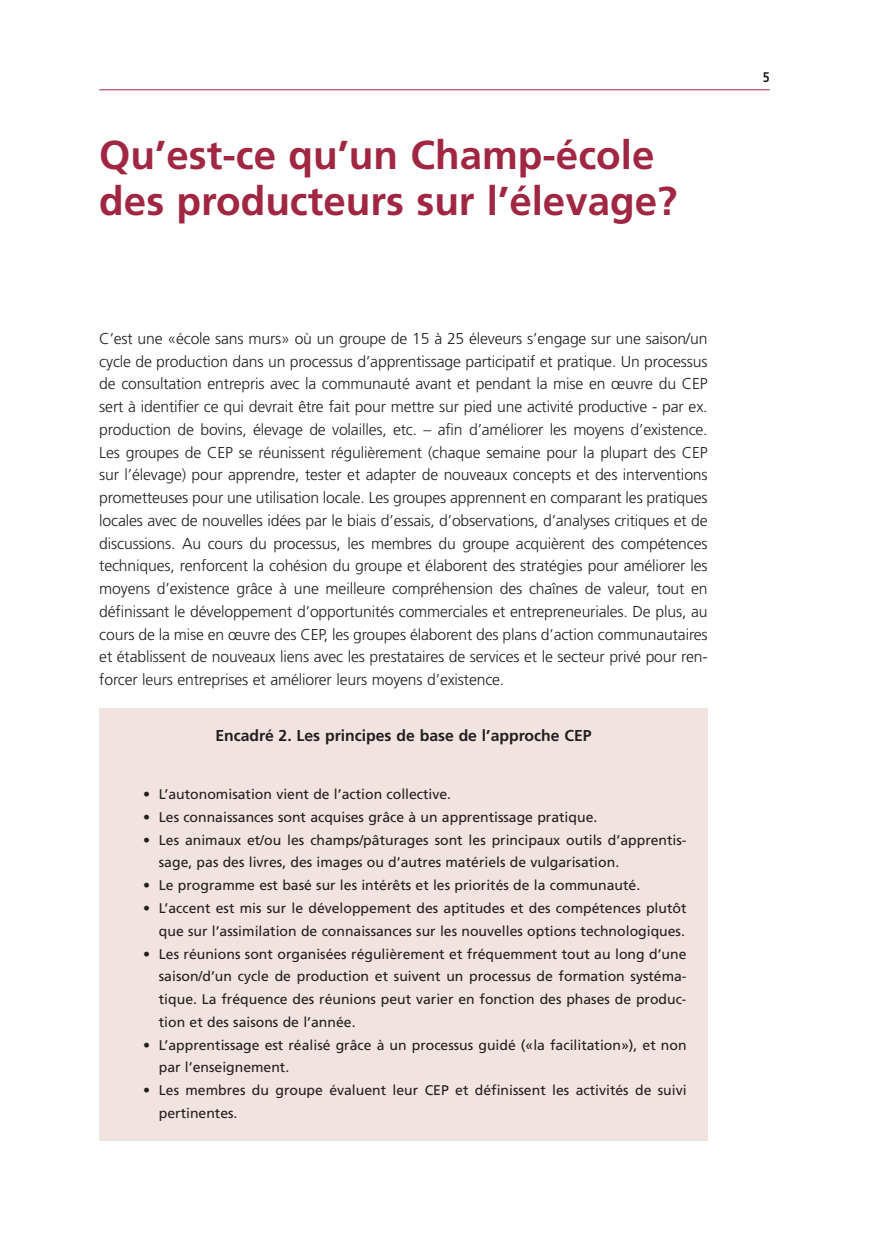
<style>
.page{position:relative;width:874px;height:1241px;background:#fff}
.page>*{position:absolute;margin:0;border:0;box-sizing:border-box;transform-origin:0 0}
.t1{font:700 40.25px/45.5px "Frutiger LT Std";color:#a02642}
.t2{font:300 15.75px/22.8px "Frutiger LT Std";letter-spacing:-.01em;color:#231f20;text-align:justify}
.t3{font:700 15.75px "Frutiger LT Std";color:#231f20}
.t4{font:14px/22.8px "Frutiger LT Std";color:#231f20}
.t5{font:700 14px "Frutiger LT Std";color:#231f20;scale:.88 1}
</style>
<div class="page">
<hr style="left:99px;top:89px;width:670px;height:1px;background:#a02642">
<div style="left:99px;top:708px;width:608px;height:432px;background:#f1e3e0"></div>
<h1 class="t1" style="left:99px;top:133px;width:579px">Qu’est-ce qu’un Champ-école des producteurs sur l’élevage?</h1>
<p class="t2" style="left:99px;top:327px;width:609px">C’est une «école sans murs» où un groupe de 15 à 25 éleveurs s’engage sur une saison/un cycle de production dans un processus d’apprentissage participatif et pratique. Un processus de consultation entrepris avec la communauté avant et pendant la mise en œuvre du CEP sert à identifier ce qui devrait être fait pour mettre sur pied une activité productive - par ex. production de bovins, élevage de volailles, etc. – afin d’améliorer les moyens d’existence.<br>Les groupes de CEP se réunissent régulièrement (chaque semaine pour la plupart des CEP sur l’élevage) pour apprendre, tester et adapter de nouveaux concepts et des interventions prometteuses pour une utilisation locale. Les groupes apprennent en comparant les pratiques locales avec de nouvelles idées par le biais d’essais, d’observations, d’analyses critiques et de discussions. Au cours du processus, les membres du groupe acquièrent des compétences techniques, renforcent la cohésion du groupe et élaborent des stratégies pour améliorer les moyens d’existence grâce à une meilleure compréhension des chaînes de valeur, tout en définissant le développement d’opportunités commerciales et entrepreneuriales. De plus, au cours de la mise en œuvre des CEP, les groupes élaborent des plans d’action communautaires et établissent de nouveaux liens avec les prestataires de services et le secteur privé pour ren&shy;forcer leurs entreprises et améliorer leurs moyens d’existence.</p>
<p class="t3" style="left:215px;top:726px;width:377px">Encadré 2. Les principes de base de l’approche CEP</p>
<p class="t4" style="left:143px;top:782px;width:309px">• L’autonomisation vient de l’action collective.</p>
<p class="t4" style="left:143px;top:805px;width:455px">• Les connaissances sont acquises grâce à un apprentissage pratique.</p>
<p class="t4" style="left:159px;top:828px;width:529px;text-indent:-16px">• Les animaux et/ou les champs/pâturages sont les principaux outils d’apprentis&shy;sage, pas des livres, des images ou d’autres matériels de vulgarisation.</p>
<p class="t4" style="left:143px;top:873px;width:498px">• Le programme est basé sur les intérêts et les priorités de la communauté.</p>
<p class="t4" style="left:143px;top:896px;width:544px;text-align:right">• L’accent est mis sur le développement des aptitudes et des compétences plutôt que sur l’assimilation de connaissances sur les nouvelles options technologiques.</p>
<p class="t4" style="left:159px;top:942px;width:529px;text-align:justify;text-indent:-16px">• Les réunions sont organisées régulièrement et fréquemment tout au long d’une saison/d’un cycle de production et suivent un processus de formation systéma&shy;tique. La fréquence des réunions peut varier en fonction des phases de produc&shy;tion et des saisons de l’année.</p>
<p class="t4" style="left:159px;top:1033px;width:529px;text-indent:-16px">• L’apprentissage est réalisé grâce à un processus guidé («la facilitation»), et non par l’enseignement.</p>
<p class="t4" style="left:159px;top:1078px;width:529px;text-indent:-16px">• Les membres du groupe évaluent leur CEP et définissent les activités de suivi pertinentes.</p>
<p class="t5" style="left:762px;top:69px;width:9px">5</p>
</div>
